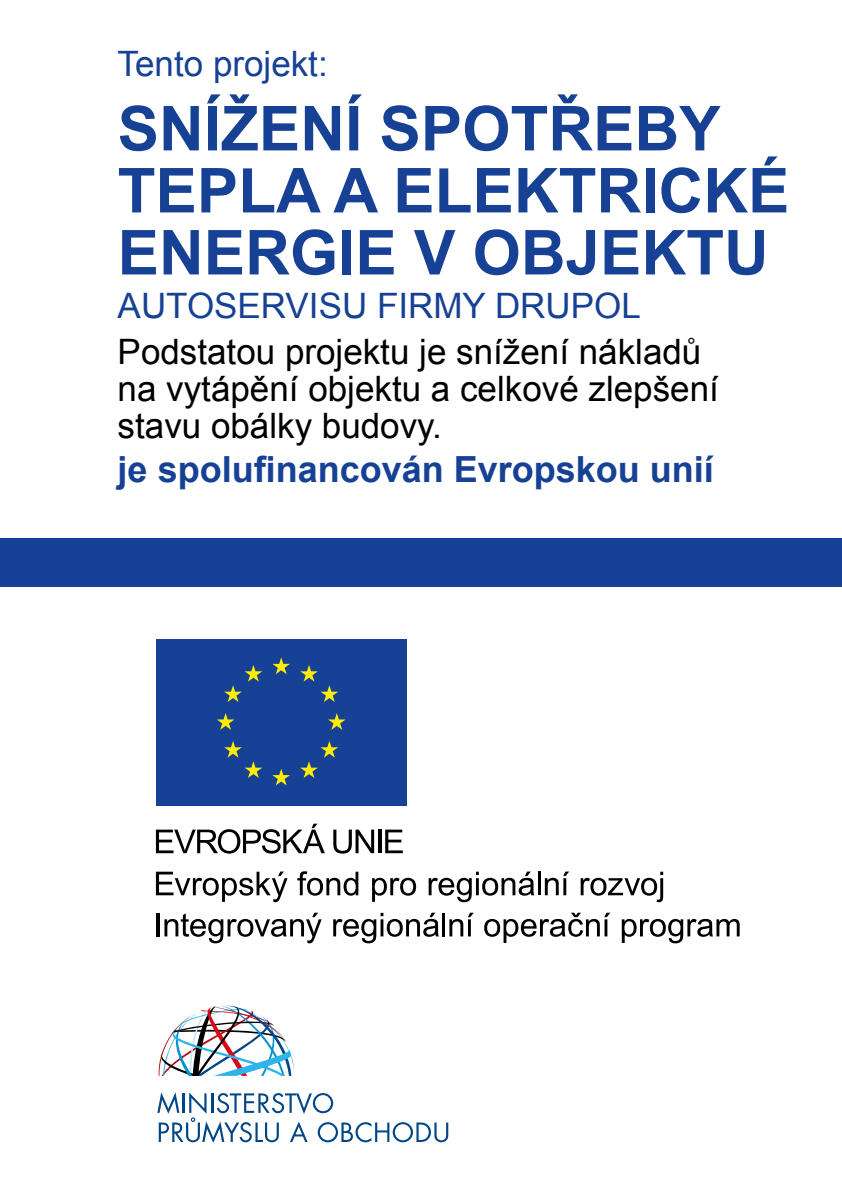
<style>
.page{position:relative;width:842px;height:1191px;background:#fff}
.page>*{position:absolute;margin:0;border:0;box-sizing:border-box;transform-origin:0 0}
.t1{font:700 62px/62px "Arial";color:#164194}
.t2{font:700 36px "Arial";color:#164194}
.t3{font:35px/37px "Arial";color:#000}
.t4{font:35px "Arial";color:#164194}
</style>
<div class="page">
<div style="left:0;top:539px;width:842px;height:48px;background:#164194"></div>
<svg style="left:156px;top:823px;width:169px;height:30px"></svg>
<svg style="left:333px;top:829px;width:41px;height:24px"></svg>
<hr style="left:378px;top:829px;width:3px;height:24px;background:#000">
<svg style="left:385px;top:829px;width:18px;height:24px"></svg>
<hr style="left:156px;top:912px;width:3px;height:24px;background:#000">
<svg style="left:164px;top:912px;width:158px;height:31px"></svg>
<svg style="left:333px;top:912px;width:106px;height:31px"></svg>
<hr style="left:442px;top:912px;width:3px;height:24px;background:#000">
<svg style="left:449px;top:912px;width:25px;height:24px"></svg>
<svg style="left:484px;top:912px;width:126px;height:31px"></svg>
<svg style="left:622px;top:919px;width:118px;height:24px"></svg>
<svg style="left:156px;top:871px;width:132px;height:31px"></svg>
<svg style="left:297px;top:871px;width:61px;height:24px"></svg>
<svg style="left:372px;top:877px;width:44px;height:25px"></svg>
<svg style="left:429px;top:871px;width:105px;height:31px"></svg>
<hr style="left:538px;top:871px;width:3px;height:24px;background:#000">
<svg style="left:545px;top:871px;width:24px;height:24px"></svg>
<svg style="left:581px;top:871px;width:82px;height:31px"></svg>
<div style="left:156px;top:639px;width:250px;height:166px;background:#164194"></div>
<svg style="left:272px;top:769px;width:18px;height:16px"></svg>
<svg style="left:328px;top:713px;width:18px;height:17px"></svg>
<svg style="left:217px;top:713px;width:17px;height:17px"></svg>
<svg style="left:272px;top:657px;width:18px;height:17px"></svg>
<svg style="left:224px;top:665px;width:38px;height:37px"></svg>
<svg style="left:300px;top:665px;width:38px;height:37px"></svg>
<svg style="left:300px;top:741px;width:38px;height:37px"></svg>
<svg style="left:224px;top:741px;width:38px;height:37px"></svg>
<svg style="left:157px;top:1092px;width:291px;height:50px"></svg>
<svg style="left:158px;top:1005px;width:136px;height:70px"></svg>
<p class="t4" style="left:118px;top:40px;width:212px">Tento projekt:</p>
<h1 class="t1" style="left:118px;top:99px;width:673px">SNÍŽENÍ SPOTŘEBY<br>TEPLA A ELEKTRICKÉ<br>ENERGIE V OBJEKTU</h1>
<p class="t4" style="left:118px;top:283px;width:525px">AUTOSERVISU FIRMY DRUPOL</p>
<p class="t3" style="left:118px;top:333px;width:603px">Podstatou projektu je snížení nákladů na vytápění objektu a celkové zlepšení stavu obálky budovy.</p>
<p class="t2" style="left:118px;top:445px;width:598px">je spolufinancován Evropskou unií</p>
</div>
